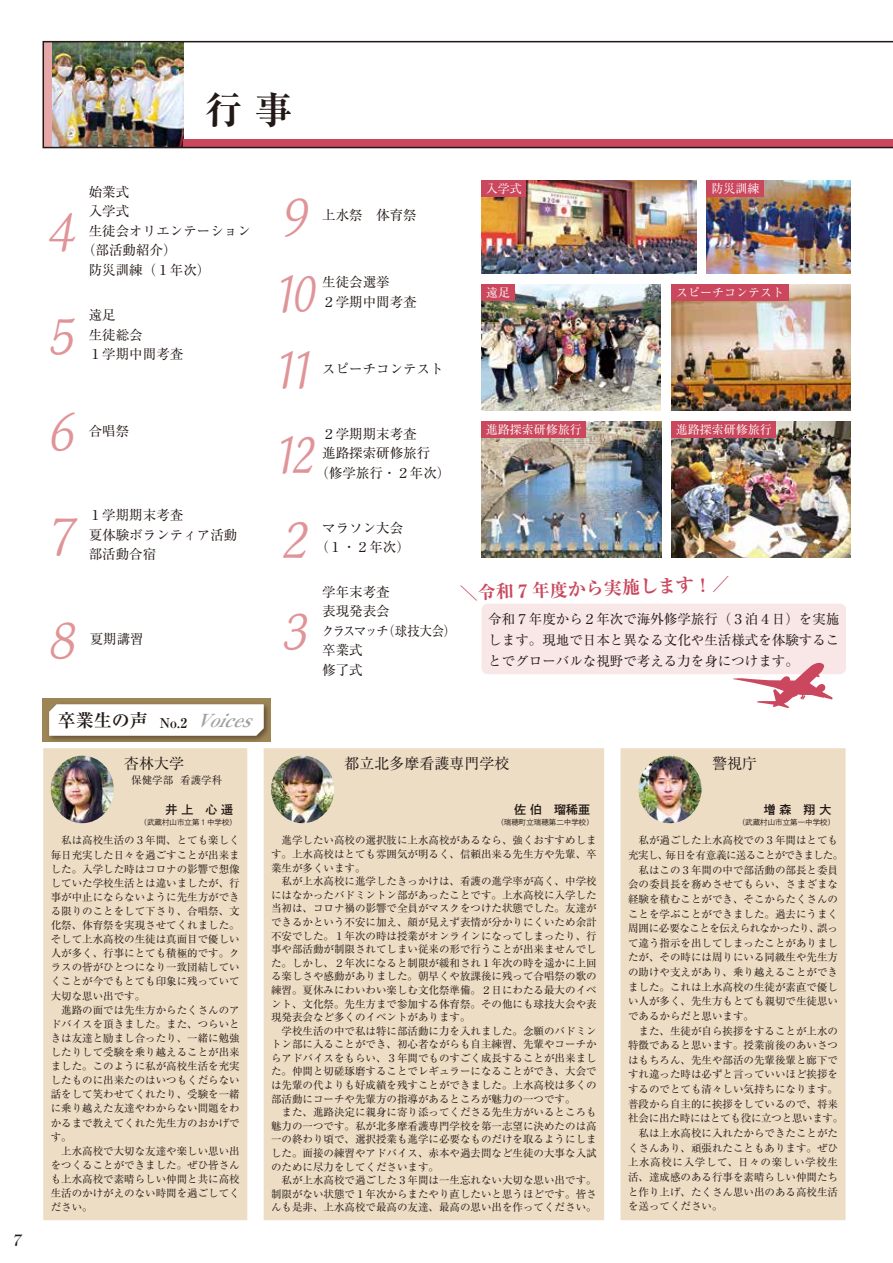
<style>
.page{position:relative;width:893px;height:1263px;background:#fff}
.page>*{position:absolute;margin:0;border:0;box-sizing:border-box;transform-origin:0 0}
.t1{font:italic 500 52.5px "Kaimin Tu Std";color:#e09497;scale:.8 1}
.t2{font:italic 500 52.5px "Kaimin Tu Std";color:#e09497;scale:.75 1}
.t3{font:700 expanded 37.5px "Ryumin Pr 6 N";color:#221815}
.t4{font:italic 700 18px "Ryumin Pr 6 N";color:#9fa0a0}
.t5{font:700 expanded 18px "Ryumin Pr 6 N";color:#ca475d}
.t6{font:italic 16.5px "Bodoni Svty Two ITCTT";color:#221815}
.t7{font:15px "Ryumin Pr 6 N";color:#221815}
.t8{font:13.5px/19.5px "Ryumin Pr 6 N";color:#221815}
.t9{font:12px "Ryumin Pr 6 N";color:#fff}
.t10{font:12px "Shuei Go Gin Std B";color:#221815}
.t11{font:10.5px/14.1px "Ryumin Pr 6 N";color:#221815;text-align:justify}
.t12{font:10.5px "Ryumin Pr 6 N";letter-spacing:-.055em;color:#221815}
.t13{font:10.5px "Ryumin Pr 6 N";letter-spacing:-.02em;color:#221815}
.t14{font:10.5px "Ryumin Pr 6 N";letter-spacing:.06em;color:#221815}
.t15{font:7.5px "Shuei Go Gin Std L";color:#221815}
.s1{font-style:normal;color:#221815}
.s2{font-style:normal;font-size:13.5px;color:#221815}
</style>
<div class="page">
<img style="left:671px;top:284px;width:179px;height:126px">
<img style="left:671px;top:421px;width:179px;height:136px">
<img style="left:482px;top:284px;width:179px;height:126px">
<img style="left:707px;top:181px;width:143px;height:93px">
<div style="left:671px;top:284px;width:118px;height:16px;background:#ca475d"></div>
<div style="left:671px;top:421px;width:105px;height:16px;background:#ca475d"></div>
<div style="left:43px;top:748px;width:205px;height:473px;background:#edddc5"></div>
<img style="left:51px;top:756px;width:63px;height:67px">
<div style="left:263px;top:748px;width:341px;height:473px;background:#edddc5"></div>
<img style="left:271px;top:756px;width:63px;height:67px">
<div style="left:620px;top:748px;width:226px;height:473px;background:#edddc5"></div>
<img style="left:638px;top:756px;width:63px;height:67px">
<div style="left:42px;top:698px;width:228px;height:44px;background:#9d8556"></div>
<div style="left:46px;top:701px;width:225px;height:42px;background:#221815;opacity:.5"></div>
<svg style="left:49px;top:704px;width:215px;height:32px;background:#fbfbfa"></svg>
<img style="left:482px;top:421px;width:179px;height:136px">
<div style="left:482px;top:421px;width:104px;height:16px;background:#ca475d"></div>
<img style="left:482px;top:181px;width:214px;height:93px">
<div style="left:482px;top:181px;width:44px;height:16px;background:#ca475d"></div>
<div style="left:482px;top:284px;width:33px;height:16px;background:#ca475d"></div>
<div style="left:707px;top:181px;width:57px;height:16px;background:#ca475d"></div>
<div style="left:482px;top:604px;width:364px;height:70px;background:#f8e7e6;border-radius:6px"></div>
<svg style="left:733px;top:662px;width:100px;height:46px"></svg>
<svg style="left:43px;top:41px;width:850px;height:107px"></svg>
<h3 class="t6" style="left:12px;top:1227px;width:14px">7</h3>
<h2 class="t3" style="left:205px;top:81px;width:89px">行 事</h2>
<h1 class="t1" style="left:39px;top:195px;width:69px">４</h1>
<p class="t8" style="left:89px;top:181px;width:42px">始業式</p>
<p class="t8" style="left:89px;top:201px;width:42px">入学式</p>
<p class="t8" style="left:89px;top:220px;width:163px">生徒会オリエンテーション</p>
<p class="t8" style="left:82px;top:240px;width:96px">（部活動紹介）</p>
<p class="t8" style="left:89px;top:259px;width:123px">防災訓練（１年次）</p>
<h1 class="t1" style="left:39px;top:299px;width:69px">５</h1>
<p class="t8" style="left:89px;top:305px;width:96px">遠足<br>生徒総会<br>１学期中間考査</p>
<h1 class="t1" style="left:39px;top:395px;width:69px">６</h1>
<p class="t8" style="left:89px;top:420px;width:42px">合唱祭</p>
<h1 class="t1" style="left:39px;top:499px;width:69px">７</h1>
<p class="t8" style="left:89px;top:505px;width:163px">１学期期末考査<br>夏体験ボランティア活動　部活動合宿</p>
<h1 class="t1" style="left:40px;top:603px;width:69px">８</h1>
<p class="t8" style="left:90px;top:628px;width:55px">夏期講習</p>
<h3 class="t4" style="left:58px;top:706px;width:209px"><span class="s1">卒業生の声</span> <span class="s2">No.2</span> Voices</h3>
<h1 class="t1" style="left:272px;top:179px;width:69px">９</h1>
<p class="t8" style="left:322px;top:204px;width:96px">上水祭　体育祭</p>
<h1 class="t2" style="left:272px;top:256px;width:73px">10</h1>
<p class="t8" style="left:322px;top:271px;width:96px">生徒会選挙<br>２学期中間考査</p>
<h1 class="t2" style="left:272px;top:333px;width:71px">11</h1>
<p class="t8" style="left:322px;top:358px;width:123px">スピーチコンテスト</p>
<p class="t8" style="left:322px;top:423px;width:96px">２学期期末考査</p>
<p class="t8" style="left:322px;top:443px;width:109px">進路探索研修旅行</p>
<p class="t8" style="left:315px;top:462px;width:136px">（修学旅行・２年次）</p>
<h1 class="t2" style="left:272px;top:417px;width:72px">12</h1>
<p class="t9" style="left:486px;top:179px;width:37px">入学式</p>
<p class="t9" style="left:486px;top:283px;width:25px">遠足</p>
<p class="t9" style="left:486px;top:420px;width:97px">進路探索研修旅行</p>
<p class="t9" style="left:711px;top:179px;width:49px">防災訓練</p>
<p class="t9" style="left:676px;top:283px;width:109px">スピーチコンテスト</p>
<p class="t9" style="left:676px;top:420px;width:97px">進路探索研修旅行</p>
<h1 class="t1" style="left:272px;top:502px;width:69px">２</h1>
<p class="t8" style="left:315px;top:517px;width:96px;text-align:center">マラソン大会（１・２年次）</p>
<h1 class="t1" style="left:272px;top:595px;width:69px">３</h1>
<p class="t8" style="left:322px;top:581px;width:135px">学年末考査<br>表現発表会<br>クラスマッチ（球技大会）卒業式<br>修了式</p>
<h3 class="t5" style="left:459px;top:579px;width:272px;rotate:-2deg">╲令和７年度から実施します！╱</h3>
<p class="t8" style="left:488px;top:607px;width:352px;line-height:21px;text-align:justify">令和７年度から２年次で海外修学旅行（３泊４日）を実施します。現地で日本と異なる文化や生活様式を体験することでグローバルな視野で考える力を身につけます。</p>
<h3 class="t7" style="left:124px;top:751px;width:61px">杏林大学</h3>
<p class="t11" style="left:131px;top:773px;width:92px">保健学部 看護学科</p>
<p class="t10" style="left:165px;top:801px;width:69px">井 上　心 遥</p>
<p class="t15" style="left:140px;top:817px;width:99px">（武蔵村山市立第１中学校）</p>
<p class="t11" style="left:51px;top:833px;width:190px;text-indent:10px">私は高校生活の３年間、とても楽しく毎日充実した日々を過ごすことが出来ました。入学した時はコロナの影響で想像していた学校生活とは違いましたが、行事が中止にならないように先生方ができる限りのことをして下さり、合唱祭、文化祭、体育祭を実現させてくれました。そして上水高校の生徒は真面目で優しい人が多く、行事にとても積極的です。クラスの皆がひとつになり一致団結していくことが今でもとても印象に残っていて大切な思い出です。</p>
<p class="t11" style="left:51px;top:1002px;width:190px;text-indent:10px">進路の面では先生方からたくさんのアドバイスを頂きました。また、つらいときは友達と励まし合ったり、一緒に勉強したりして受験を乗り越えることが出来ました。このように私が高校生活を充実したものに出来たのはいつもくだらない話をして笑わせてくれたり、受験を一緒に乗り越えた友達やわからない問題をわかるまで教えてくれた先生方のおかげです。</p>
<p class="t11" style="left:51px;top:1143px;width:190px;text-indent:10px">上水高校で大切な友達や楽しい思い出をつくることができました。ぜひ皆さんも上水高校で素晴らしい仲間と共に高校生活のかけがえのない時間を過ごしてください。</p>
<h3 class="t7" style="left:345px;top:751px;width:166px">都立北多摩看護専門学校</h3>
<p class="t10" style="left:514px;top:801px;width:77px">佐 伯　瑠稀亜</p>
<p class="t15" style="left:496px;top:817px;width:99px">（瑞穂町立瑞穂第二中学校）</p>
<p class="t11" style="left:271px;top:833px;width:327px;line-height:13.6px;text-indent:10px">進学したい高校の選択肢に上水高校があるなら、強くおすすめします。上水高校はとても雰囲気が明るく、信頼出来る先生方や先輩、卒業生が多くいます。</p>
<p class="t11" style="left:271px;top:874px;width:327px;line-height:13.6px;text-indent:10px">私が上水高校に進学したきっかけは、看護の進学率が高く、中学校にはなかったバドミントン部があったことです。上水高校に入学した当初は、コロナ禍の影響で全員がマスクをつけた状態でした。友達ができるかという不安に加え、顔が見えず表情が分かりにくいため余計不安でした。１年次の時は授業がオンラインになってしまったり、行事や部活動が制限されてしまい従来の形で行うことが出来ませんでした。しかし、２年次になると制限が緩和され１年次の時を遥かに上回る楽しさや感動がありました。朝早くや放課後に残って合唱祭の歌の練習。夏休みにわいわい楽しむ文化祭準備。２日にわたる最大のイベント、文化祭。先生方まで参加する体育祭。その他にも球技大会や表現発表会など多くのイベントがあります。</p>
<p class="t11" style="left:271px;top:1023px;width:327px;line-height:13.6px;text-indent:10px">学校生活の中で私は特に部活動に力を入れました。念願のバドミントン部に入ることができ、初心者ながらも自主練習、先輩やコーチからアドバイスをもらい、３年間でものすごく成長することが出来ました。仲間と切磋琢磨することでレギュラーになることができ、大会では先輩の代よりも好成績を残すことができました。上水高校は多くの部活動にコーチや先輩方の指導があるところが魅力の一つです。</p>
<p class="t11" style="left:271px;top:1105px;width:327px;line-height:13.6px;text-indent:10px">また、進路決定に親身に寄り添ってくださる先生方がいるところも魅力の一つです。私が北多摩看護専門学校を第一志望に決めたのは高一の終わり頃で、選択授業も進学に必要なものだけを取るようにしました。面接の練習やアドバイス、赤本や過去問など生徒の大事な入試のために尽力をしてくださいます。</p>
<p class="t11" style="left:271px;top:1173px;width:327px;line-height:13.6px;text-indent:10px">私が上水高校で過ごした３年間は一生忘れない大切な思い出です。制限がない状態で１年次からまたやり直したいと思うほどです。皆さんも是非、上水高校で最高の友達、最高の思い出を作ってください。</p>
<h3 class="t7" style="left:712px;top:751px;width:46px">警視庁</h3>
<p class="t10" style="left:764px;top:801px;width:69px">増 森　翔 大</p>
<p class="t15" style="left:738px;top:817px;width:99px">（武蔵村山市立第一中学校）</p>
<p class="t11" style="left:638px;top:833px;width:201px">私が過ごした上水高校での３年間はとても</p>
<p class="t12" style="left:628px;top:847px;width:217px">充実し、毎日を有意義に送ることができました。</p>
<p class="t11" style="left:638px;top:862px;width:201px">私はこの３年間の中で部活動の部長と委員</p>
<p class="t11" style="left:628px;top:877px;width:211px">会の委員長を務めさせてもらい、さまざまな</p>
<p class="t11" style="left:628px;top:891px;width:211px">経験を積むことができ、そこからたくさんの</p>
<p class="t11" style="left:628px;top:906px;width:211px">ことを学ぶことができました。過去にうまく</p>
<p class="t12" style="left:628px;top:920px;width:212px">周囲に必要なことを伝えられなかったり、誤っ</p>
<p class="t11" style="left:628px;top:935px;width:211px">て違う指示を出してしまったことがありまし</p>
<p class="t11" style="left:628px;top:950px;width:211px">たが、その時には周りにいる同級生や先生方</p>
<p class="t11" style="left:628px;top:964px;width:211px">の助けや支えがあり、乗り越えることができ</p>
<p class="t11" style="left:628px;top:979px;width:211px">ました。これは上水高校の生徒が素直で優し</p>
<p class="t11" style="left:628px;top:994px;width:211px">い人が多く、先生方もとても親切で生徒思い</p>
<p class="t11" style="left:628px;top:1008px;width:127px">であるからだと思います。</p>
<p class="t11" style="left:638px;top:1023px;width:201px">また、生徒が自ら挨拶をすることが上水の</p>
<p class="t11" style="left:628px;top:1038px;width:211px">特徴であると思います。授業前後のあいさつ</p>
<p class="t11" style="left:628px;top:1052px;width:211px">はもちろん、先生や部活の先輩後輩と廊下で</p>
<p class="t11" style="left:628px;top:1067px;width:211px">すれ違った時は必ずと言っていいほど挨拶を</p>
<p class="t11" style="left:628px;top:1081px;width:211px">するのでとても清々しい気持ちになります。</p>
<p class="t11" style="left:628px;top:1096px;width:211px">普段から自主的に挨拶をしているので、将来</p>
<p class="t13" style="left:628px;top:1110px;width:217px">社会に出た時にはとても役に立つと思います。</p>
<p class="t11" style="left:638px;top:1125px;width:201px">私は上水高校に入れたからできたことがた</p>
<p class="t11" style="left:628px;top:1140px;width:211px">くさんあり、頑張れたこともあります。ぜひ</p>
<p class="t14" style="left:628px;top:1154px;width:211px">上水高校に入学して、日々の楽しい学校生</p>
<p class="t11" style="left:628px;top:1169px;width:211px">活、達成感のある行事を素晴らしい仲間たち</p>
<p class="t11" style="left:628px;top:1184px;width:211px">と作り上げ、たくさん思い出のある高校生活</p>
<p class="t11" style="left:628px;top:1198px;width:96px">を送ってください。</p>
</div>
